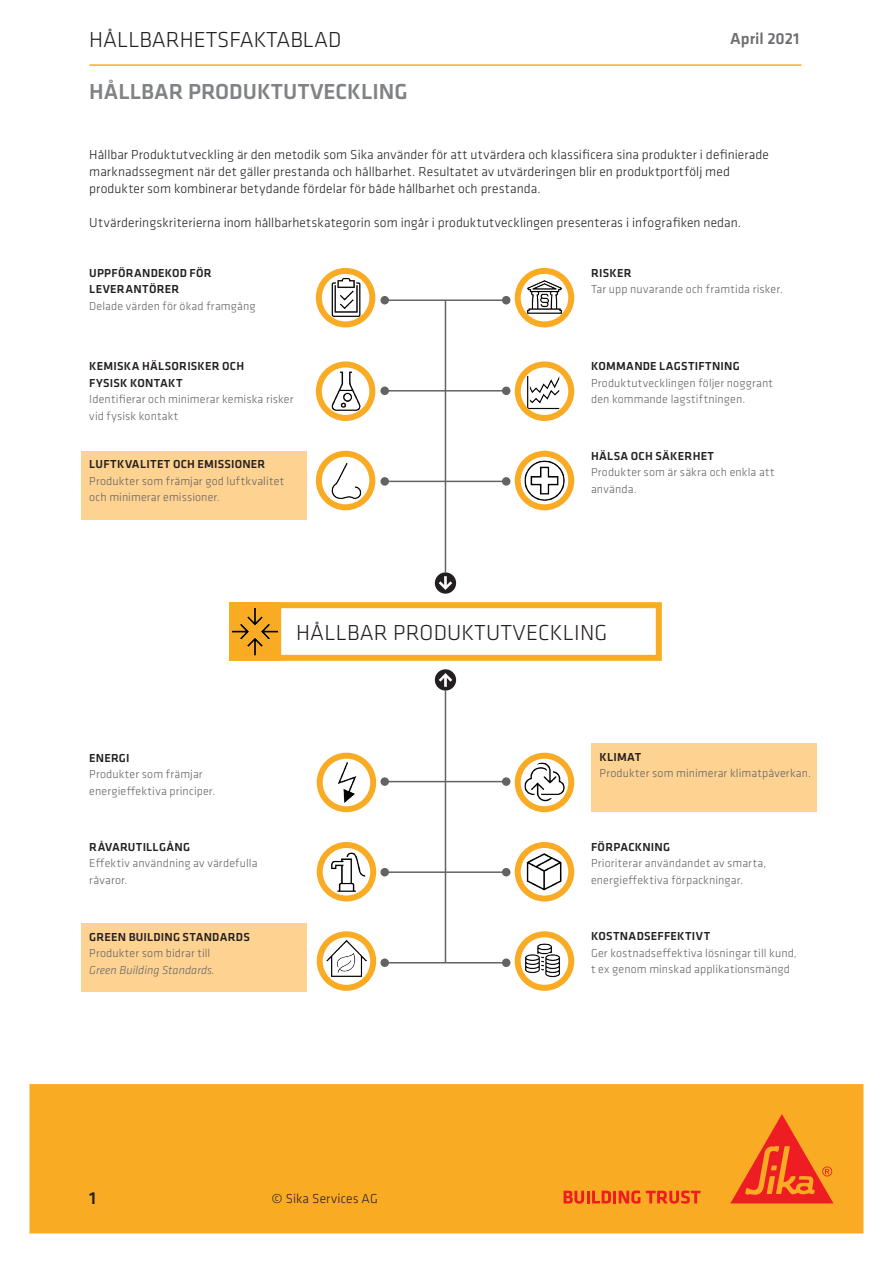
<style>
.page{position:relative;width:893px;height:1263px;background:#fff}
.page>*{position:absolute;margin:0;border:0;box-sizing:border-box;transform-origin:0 0}
.t1{font:300 22.5px "Klavika";color:#231f20}
.t2{font:500 22.5px "Klavika";color:#808285}
.t3{font:500 18px "Klavika";color:#231f20}
.t4{font:500 16.5px "Klavika";color:#6c6d70}
.t5{font:300 13.5px/17px "Klavika";letter-spacing:.005em;color:#231f20}
.t6{font:300 12px/16.5px "Klavika";letter-spacing:.01em;color:#636366}
.t7{font:500 12px/16.5px "Klavika";letter-spacing:.02em;color:#231f20}
.s1{font-style:italic}
</style>
<div class="page">
<div style="left:30px;top:1084px;width:833px;height:149px;background:#faab24;border:1px solid #faab24"></div>
<svg style="left:564px;top:1190px;width:76px;height:14px"></svg>
<svg style="left:646px;top:1190px;width:55px;height:14px"></svg>
<svg style="left:730px;top:1114px;width:103px;height:89px"></svg>
<hr style="left:89px;top:64px;width:712px;height:2px;background:#faab24">
<div style="left:380px;top:477px;width:9px;height:9px;background:#636366;border-radius:50%"></div>
<div style="left:502px;top:477px;width:8px;height:9px;background:#636366;border-radius:50%"></div>
<div style="left:380px;top:296px;width:9px;height:8px;background:#636366;border-radius:50%"></div>
<img style="left:523px;top:761px;width:43px;height:43px">
<div style="left:515px;top:753px;width:59px;height:59px;border:6px solid #faab24;border-radius:50%"></div>
<img style="left:523px;top:940px;width:39px;height:39px">
<div style="left:515px;top:931px;width:59px;height:60px;border:6px solid #faab24;border-radius:50%"></div>
<img style="left:324px;top:370px;width:43px;height:43px">
<div style="left:316px;top:361px;width:59px;height:60px;border:6px solid #faab24;border-radius:50%"></div>
<img style="left:325px;top:460px;width:41px;height:41px">
<div style="left:316px;top:451px;width:59px;height:59px;border:6px solid #faab24;border-radius:50%"></div>
<img style="left:525px;top:278px;width:39px;height:39px">
<div style="left:515px;top:268px;width:59px;height:59px;border:6px solid #faab24;border-radius:50%"></div>
<img style="left:325px;top:277px;width:41px;height:41px">
<div style="left:316px;top:268px;width:59px;height:59px;border:6px solid #faab24;border-radius:50%"></div>
<img style="left:523px;top:459px;width:43px;height:43px">
<div style="left:515px;top:451px;width:59px;height:59px;border:6px solid #faab24;border-radius:50%"></div>
<img style="left:325px;top:761px;width:43px;height:43px">
<div style="left:317px;top:753px;width:59px;height:59px;border:6px solid #faab24;border-radius:50%"></div>
<img style="left:525px;top:371px;width:39px;height:39px">
<div style="left:515px;top:361px;width:59px;height:60px;border:6px solid #faab24;border-radius:50%"></div>
<svg style="left:281px;top:602px;width:381px;height:59px"></svg>
<div style="left:230px;top:602px;width:51px;height:59px;background:#faab24"></div>
<img style="left:231px;top:607px;width:48px;height:49px">
<svg style="left:435px;top:669px;width:21px;height:22px"></svg>
<svg style="left:439px;top:673px;width:13px;height:14px"></svg>
<img style="left:325px;top:850px;width:43px;height:43px">
<div style="left:317px;top:842px;width:59px;height:59px;border:6px solid #faab24;border-radius:50%"></div>
<img style="left:326px;top:937px;width:41px;height:41px">
<div style="left:317px;top:931px;width:59px;height:60px;border:6px solid #faab24;border-radius:50%"></div>
<svg style="left:332px;top:941px;width:29px;height:34px"></svg>
<img style="left:335px;top:952px;width:22px;height:22px">
<img style="left:521px;top:845px;width:48px;height:46px">
<div style="left:515px;top:842px;width:59px;height:59px;border:6px solid #faab24;border-radius:50%"></div>
<svg style="left:435px;top:572px;width:21px;height:22px"></svg>
<svg style="left:439px;top:576px;width:13px;height:14px"></svg>
<div style="left:502px;top:296px;width:8px;height:8px;background:#636366;border-radius:50%"></div>
<div style="left:502px;top:387px;width:8px;height:8px;background:#636366;border-radius:50%"></div>
<div style="left:380px;top:387px;width:9px;height:8px;background:#636366;border-radius:50%"></div>
<hr style="left:385px;top:299px;width:121px;height:2px;background:#636366">
<hr style="left:445px;top:300px;width:1px;height:272px;background:#636366">
<hr style="left:385px;top:390px;width:121px;height:2px;background:#636366">
<hr style="left:385px;top:481px;width:121px;height:1px;background:#636366">
<div style="left:502px;top:777px;width:8px;height:9px;background:#636366;border-radius:50%"></div>
<div style="left:380px;top:777px;width:9px;height:9px;background:#636366;border-radius:50%"></div>
<div style="left:502px;top:958px;width:8px;height:9px;background:#636366;border-radius:50%"></div>
<div style="left:380px;top:958px;width:9px;height:9px;background:#636366;border-radius:50%"></div>
<div style="left:380px;top:868px;width:9px;height:8px;background:#636366;border-radius:50%"></div>
<div style="left:502px;top:868px;width:8px;height:8px;background:#636366;border-radius:50%"></div>
<hr style="left:385px;top:962px;width:121px;height:1px;background:#636366">
<hr style="left:445px;top:691px;width:1px;height:272px;background:#636366">
<hr style="left:385px;top:871px;width:121px;height:2px;background:#636366">
<hr style="left:385px;top:781px;width:121px;height:1px;background:#636366">
<div style="left:591px;top:743px;width:226px;height:69px;background:#fed291"></div>
<div style="left:81px;top:923px;width:226px;height:69px;background:#fed291"></div>
<div style="left:81px;top:451px;width:226px;height:69px;background:#fed291"></div>
<h1 class="t1" style="left:89px;top:26px;width:254px">HÅLLBARHETSFAKTABLAD</h1>
<h3 class="t4" style="left:730px;top:28px;width:71px">April 2021</h3>
<h1 class="t2" style="left:89px;top:76px;width:320px">HÅLLBAR PRODUKTUTVECKLING</h1>
<p class="t5" style="left:89px;top:146px;width:681px">Hållbar Produktutveckling är den metodik som Sika använder för att utvärdera och klassificera sina produkter i definierade marknadssegment när det gäller prestanda och hållbarhet. Resultatet av utvärderingen blir en produktportfölj med produkter som kombinerar betydande fördelar för både hållbarhet och prestanda.</p>
<p class="t5" style="left:89px;top:214px;width:653px">Utvärderingskriterierna inom hållbarhetskategorin som ingår i produktutvecklingen presenteras i infografiken nedan.</p>
<p class="t7" style="left:89px;top:264px;width:124px">UPPFÖRANDEKOD FÖR<br>LEVERANTÖRER</p>
<p class="t6" style="left:89px;top:298px;width:168px">Delade värden för ökad framgång</p>
<p class="t7" style="left:89px;top:358px;width:156px">KEMISKA HÄLSORISKER OCH<br>FYSISK KONTAKT</p>
<p class="t6" style="left:89px;top:391px;width:206px">Identifierar och minimerar kemiska risker vid fysisk kontakt</p>
<p class="t7" style="left:89px;top:456px;width:178px">LUFTKVALITET OCH EMISSIONER</p>
<p class="t6" style="left:89px;top:472px;width:196px">Produkter som främjar god luftkvalitet och minimerar emissioner.</p>
<p class="t7" style="left:591px;top:264px;width:42px">RISKER</p>
<p class="t6" style="left:591px;top:281px;width:193px">Tar upp nuvarande och framtida risker.</p>
<p class="t7" style="left:591px;top:358px;width:150px">KOMMANDE LAGSTIFTNING</p>
<p class="t6" style="left:591px;top:375px;width:183px">Produktutvecklingen följer noggrant den kommande lagstiftningen.</p>
<p class="t7" style="left:591px;top:447px;width:125px">HÄLSA OCH SÄKERHET</p>
<p class="t6" style="left:591px;top:464px;width:185px">Produkter som är säkra och enkla att använda.</p>
<h1 class="t1" style="left:296px;top:619px;width:313px">HÅLLBAR PRODUKTUTVECKLING</h1>
<p class="t7" style="left:89px;top:749px;width:42px">ENERGI</p>
<p class="t6" style="left:89px;top:766px;width:127px">Produkter som främjar energieffektiva principer.</p>
<p class="t7" style="left:89px;top:838px;width:102px">RÅVARUTILLGÅNG</p>
<p class="t6" style="left:89px;top:855px;width:170px">Effektiv användning av värdefulla råvaror.</p>
<p class="t7" style="left:89px;top:928px;width:162px">GREEN BUILDING STANDARDS</p>
<p class="t6" style="left:89px;top:945px;width:127px">Produkter som bidrar till<br><span class="s1">Green Building Standards</span>.</p>
<p class="t7" style="left:600px;top:748px;width:43px">KLIMAT</p>
<p class="t6" style="left:600px;top:765px;width:213px">Produkter som minimerar klimatpåverkan.</p>
<p class="t7" style="left:591px;top:838px;width:80px">FÖRPACKNING</p>
<p class="t6" style="left:591px;top:855px;width:177px">Prioriterar användandet av smarta, energieffektiva förpackningar.</p>
<p class="t7" style="left:591px;top:928px;width:121px">KOSTNADSEFFEKTIVT</p>
<p class="t6" style="left:591px;top:944px;width:207px">Ger kostnadseffektiva lösningar till kund, t ex genom minskad applikationsmängd</p>
<h2 class="t3" style="left:89px;top:1186px;width:8px">1</h2>
<p class="t5" style="left:272px;top:1190px;width:108px">© Sika Services AG</p>
</div>
